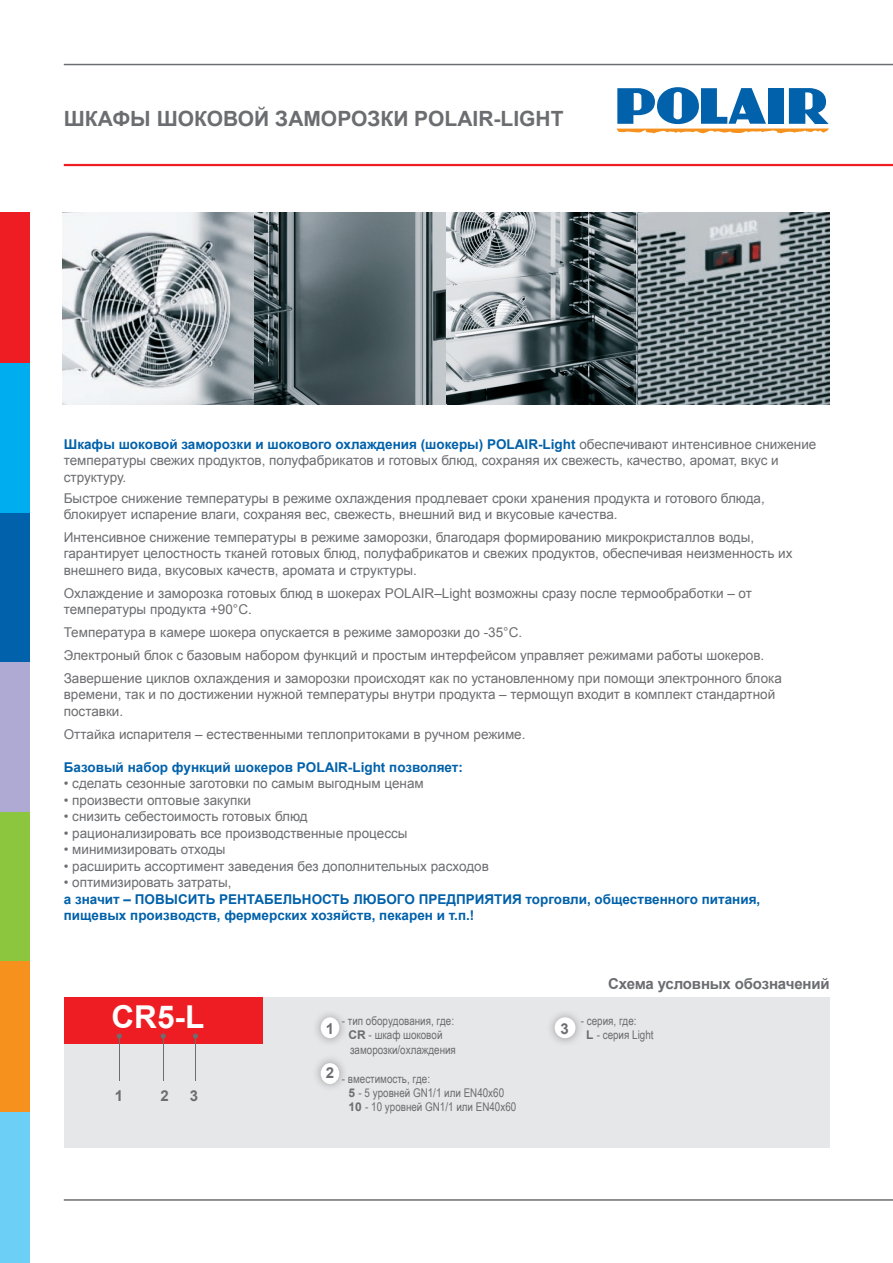
<style>
.page{position:relative;width:893px;height:1263px;background:#fff}
.page>*{position:absolute;margin:0;border:0;box-sizing:border-box;transform-origin:0 0}
.t1{font:700 31.5px "Arial";color:#fff}
.t2{font:700 21px "Arial";color:#6c6d70}
.t3{font:700 15px "Arial";letter-spacing:-.01em;color:#6c6d70}
.t4{font:13.5px/16.5px "Arial";color:#6c6d70}
.t5{font:700 13.5px/16.5px "Arial";color:#0161aa}
.t6{font:12px/14.4px "Arial Narrow";color:#6c6d70}
.s1{font-weight:700;color:#0161aa}
.s2{font-family:"Arial";font-weight:700}
</style>
<div class="page">
<div style="left:0;top:512px;width:30px;height:150px;background:#0161aa"></div>
<div style="left:0;top:362px;width:30px;height:150px;background:#00aeef"></div>
<div style="left:0;top:662px;width:30px;height:150px;background:#afaad3"></div>
<div style="left:0;top:812px;width:30px;height:150px;background:#8bc63e"></div>
<div style="left:0;top:961px;width:30px;height:151px;background:#f6911e"></div>
<div style="left:0;top:1112px;width:30px;height:151px;background:#6bcff6"></div>
<hr style="left:64px;top:1199px;width:829px;height:2px;background:#6c6d70">
<hr style="left:64px;top:64px;width:829px;height:1px;background:#6c6d70">
<hr style="left:64px;top:164px;width:829px;height:2px;background:#ee1d23">
<svg style="left:617px;top:87px;width:212px;height:47px"></svg>
<div style="left:0;top:213px;width:30px;height:150px;background:#ee1d23"></div>
<div style="left:64px;top:997px;width:766px;height:151px;background:#e6e7e9"></div>
<div style="left:64px;top:997px;width:198px;height:47px;background:#ee1d23"></div>
<div style="left:312px;top:1008px;width:36px;height:39px;background:#231f20;opacity:.4"></div>
<div style="left:321px;top:1017px;width:18px;height:21px;background:#fff;border-radius:50%"></div>
<div style="left:312px;top:1054px;width:36px;height:38px;background:#231f20;opacity:.4"></div>
<div style="left:321px;top:1063px;width:18px;height:21px;background:#fff;border-radius:50%"></div>
<div style="left:546px;top:1008px;width:39px;height:39px;background:#231f20;opacity:.4"></div>
<div style="left:555px;top:1017px;width:20px;height:21px;background:#fff;border-radius:50%"></div>
<svg style="left:117px;top:1033px;width:5px;height:6px"></svg>
<svg style="left:161px;top:1033px;width:5px;height:6px"></svg>
<hr style="left:119px;top:1036px;width:1px;height:45px;background:#6c6d70">
<hr style="left:163px;top:1036px;width:1px;height:45px;background:#6c6d70">
<hr style="left:195px;top:1036px;width:1px;height:45px;background:#6c6d70">
<svg style="left:193px;top:1033px;width:5px;height:6px"></svg>
<img style="left:63px;top:213px;width:384px;height:191px">
<svg style="left:638px;top:213px;width:192px;height:191px;background:#758185"></svg>
<svg style="left:255px;top:213px;width:191px;height:191px;background:#5b696e"></svg>
<svg style="left:447px;top:213px;width:191px;height:191px;background:#768084"></svg>
<h2 class="t2" style="left:64px;top:104px;width:501px">ШКАФЫ ШОКОВОЙ ЗАМОРОЗКИ POLAIR-LIGHT</h2>
<p class="t4" style="left:64px;top:436px;width:754px"><span class="s1">Шкафы шоковой заморозки и шокового охлаждения (шокеры) POLAIR-Light</span> обеспечивают интенсивное снижение температуры свежих продуктов, полуфабрикатов и готовых блюд, сохраняя их свежесть, качество, аромат, вкус и структуру.</p>
<p class="t4" style="left:64px;top:490px;width:703px">Быстрое снижение температуры в режиме охлаждения продлевает сроки хранения продукта и готового блюда, блокирует испарение влаги, сохраняя вес, свежесть, внешний вид и вкусовые качества.</p>
<p class="t4" style="left:64px;top:529px;width:730px">Интенсивное снижение температуры в режиме заморозки, благодаря формированию микрокристаллов воды, гарантирует целостность тканей готовых блюд, полуфабрикатов и свежих продуктов, обеспечивая неизменность их внешнего вида, вкусовых качеств, аромата и структуры.</p>
<p class="t4" style="left:64px;top:585px;width:690px">Охлаждение и заморозка готовых блюд в шокерах POLAIR–Light возможны сразу после термообработки – от температуры продукта +90°С.</p>
<p class="t4" style="left:64px;top:621px;width:720px;line-height:23px">Температура в камере шокера опускается в режиме заморозки до -35°С.<br>Электроный блок с базовым набором функций и простым интерфейсом управляет режимами работы шокеров.<br>Завершение циклов охлаждения и заморозки происходят как по установленному при помощи электронного блока</p>
<p class="t4" style="left:64px;top:687px;width:713px">времени, так и по достижении нужной температуры внутри продукта – термощуп входит в комплект стандартной поставки.</p>
<p class="t4" style="left:64px;top:726px;width:463px">Оттайка испарителя – естественными теплопритоками в ручном режиме.</p>
<p class="t5" style="left:64px;top:759px;width:401px">Базовый набор функций шокеров POLAIR-Light позволяет:</p>
<p class="t4" style="left:64px;top:775px;width:362px">• сделать сезонные заготовки по самым выгодным ценам</p>
<p class="t4" style="left:64px;top:792px;width:189px">• произвести оптовые закупки</p>
<p class="t4" style="left:64px;top:808px;width:245px">• снизить себестоимость готовых блюд</p>
<p class="t4" style="left:64px;top:825px;width:345px">• рационализировать все производственные процессы</p>
<p class="t4" style="left:64px;top:841px;width:163px">• минимизировать отходы</p>
<p class="t4" style="left:64px;top:858px;width:427px">• расширить ассортимент заведения без дополнительных расходов</p>
<p class="t4" style="left:64px;top:874px;width:169px">• оптимизировать затраты,</p>
<p class="t5" style="left:64px;top:891px;width:698px">а значит – ПОВЫСИТЬ РЕНТАБЕЛЬНОСТЬ ЛЮБОГО ПРЕДПРИЯТИЯ торговли, общественного питания, пищевых производств, фермерских хозяйств, пекарен и т.п.!</p>
<h1 class="t1" style="left:112px;top:996px;width:94px">CR5-L</h1>
<p class="t3" style="left:115px;top:1086px;width:10px">1</p>
<p class="t3" style="left:161px;top:1086px;width:10px">2</p>
<p class="t3" style="left:190px;top:1086px;width:10px">3</p>
<p class="t3" style="left:326px;top:1018px;width:10px">1</p>
<p class="t3" style="left:326px;top:1063px;width:10px">2</p>
<p class="t6" style="left:349px;top:1013px;width:109px;text-indent:-7px">- тип оборудования, где:<br><span class="s2">CR</span> - шкаф шоковой заморозки/охлаждения</p>
<p class="t6" style="left:349px;top:1071px;width:169px;text-indent:-7px">- вместимость, где:<br><span class="s2">5</span> - 5 уровней GN1/1 или EN40x60<br><span class="s2">10</span> - 10 уровней GN1/1 или EN40x60</p>
<p class="t3" style="left:561px;top:1018px;width:10px">3</p>
<p class="t3" style="left:608px;top:974px;width:223px">Схема условных обозначений</p>
<p class="t6" style="left:586px;top:1013px;width:69px;text-indent:-5px">- серия, где:<br><span class="s2">L</span> - серия Light</p>
</div>
